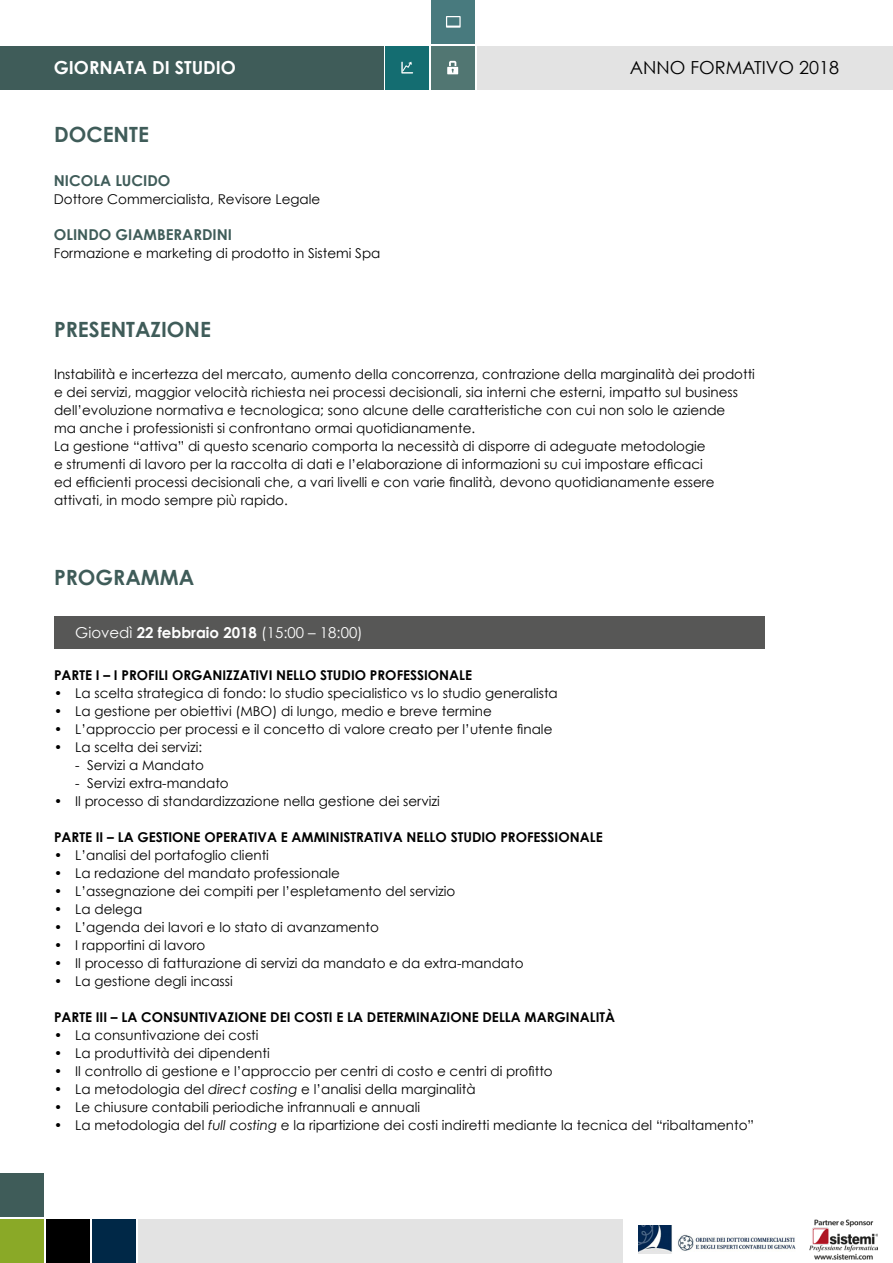
<style>
.page{position:relative;width:893px;height:1263px;background:#fff}
.page>*{position:absolute;margin:0;border:0;box-sizing:border-box;transform-origin:0 0}
.t1{font:700 21px "Century Gothic";color:#3f5c59}
.t2{font:18px "Century Gothic";color:#000}
.t3{font:700 18px "Century Gothic";color:#fff}
.t4{font:15px "Century Gothic";color:#fff}
.t5{font:700 15px "Century Gothic";color:#3f5c59}
.t6{font:13.5px/18px "Century Gothic";color:#000}
.t7{font:700 13.5px "Century Gothic";color:#000}
.s1{font-weight:700}
.s2{font-style:italic}
</style>
<div class="page">
<div style="left:0;top:46px;width:384px;height:43px;background:#3f5c59"></div>
<div style="left:477px;top:46px;width:416px;height:43px;background:#e3e3e3"></div>
<div style="left:431px;top:46px;width:44px;height:43px;background:#517672"></div>
<div style="left:431px;top:0;width:44px;height:44px;background:#487a7e"></div>
<div style="left:385px;top:46px;width:44px;height:43px;background:#146d71"></div>
<svg style="left:447px;top:61px;width:11px;height:13px"></svg>
<svg style="left:446px;top:16px;width:15px;height:12px"></svg>
<svg style="left:401px;top:62px;width:12px;height:12px"></svg>
<div style="left:0;top:1219px;width:44px;height:44px;background:#8aa927"></div>
<div style="left:0;top:1173px;width:44px;height:44px;background:#3f5c59"></div>
<div style="left:92px;top:1219px;width:44px;height:44px;background:#002847"></div>
<div style="left:138px;top:1219px;width:484px;height:44px;background:#e3e3e3"></div>
<div style="left:46px;top:1219px;width:44px;height:44px;background:#000"></div>
<img style="left:810px;top:1219px;width:67px;height:41px">
<img style="left:638px;top:1225px;width:157px;height:29px">
<div style="left:54px;top:617px;width:711px;height:32px;background:#575756"></div>
<h2 class="t3" style="left:54px;top:56px;width:184px">GIORNATA DI STUDIO</h2>
<h2 class="t2" style="left:630px;top:57px;width:211px">ANNO FORMATIVO 2018</h2>
<h1 class="t1" style="left:54px;top:122px;width:96px">DOCENTE</h1>
<p class="t5" style="left:54px;top:171px;width:118px">NICOLA LUCIDO</p>
<p class="t6" style="left:54px;top:190px;width:268px">Dottore Commercialista, Revisore Legale</p>
<p class="t5" style="left:54px;top:225px;width:180px">OLINDO GIAMBERARDINI</p>
<p class="t6" style="left:54px;top:244px;width:328px">Formazione e marketing di prodotto in Sistemi Spa</p>
<h1 class="t1" style="left:54px;top:316px;width:159px">PRESENTAZIONE</h1>
<p class="t6" style="left:54px;top:365px;width:702px">Instabilità e incertezza del mercato, aumento della concorrenza, contrazione della marginalità dei prodotti e dei servizi, maggior velocità richiesta nei processi decisionali, sia interni che esterni, impatto sul business dell’evoluzione normativa e tecnologica; sono alcune delle caratteristiche con cui non solo le aziende<br>ma anche i professionisti si confrontano ormai quotidianamente.<br>La gestione “attiva” di questo scenario comporta la necessità di disporre di adeguate metodologie<br>e strumenti di lavoro per la raccolta di dati e l’elaborazione di informazioni su cui impostare efficaci<br>ed efficienti processi decisionali che, a vari livelli e con varie finalità, devono quotidianamente essere attivati, in modo sempre più rapido.</p>
<h1 class="t1" style="left:54px;top:564px;width:142px">PROGRAMMA</h1>
<p class="t4" style="left:75px;top:624px;width:289px">Giovedì <span class="s1">22 febbraio 2018</span> (15:00 – 18:00)</p>
<p class="t7" style="left:54px;top:667px;width:420px">PARTE I – I PROFILI ORGANIZZATIVI NELLO STUDIO PROFESSIONALE</p>
<p class="t6" style="left:54px;top:684px;width:505px">• La scelta strategica di fondo: lo studio specialistico vs lo studio generalista</p>
<p class="t6" style="left:54px;top:702px;width:439px">• La gestione per obiettivi (MBO) di lungo, medio e breve termine</p>
<p class="t6" style="left:54px;top:720px;width:500px">• L’approccio per processi e il concetto di valore creato per l’utente finale</p>
<p class="t6" style="left:54px;top:738px;width:150px">• La scelta dei servizi:</p>
<p class="t6" style="left:75px;top:756px;width:130px">- Servizi a Mandato</p>
<p class="t6" style="left:75px;top:774px;width:155px">- Servizi extra-mandato</p>
<p class="t6" style="left:54px;top:792px;width:387px">• Il processo di standardizzazione nella gestione dei servizi</p>
<p class="t7" style="left:54px;top:829px;width:550px">PARTE II – LA GESTIONE OPERATIVA E AMMINISTRATIVA NELLO STUDIO PROFESSIONALE</p>
<p class="t6" style="left:54px;top:846px;width:216px">• L’analisi del portafoglio clienti</p>
<p class="t6" style="left:54px;top:864px;width:287px">• La redazione del mandato professionale</p>
<p class="t6" style="left:54px;top:882px;width:403px">• L’assegnazione dei compiti per l’espletamento del servizio</p>
<p class="t6" style="left:54px;top:900px;width:90px">• La delega</p>
<p class="t6" style="left:54px;top:918px;width:326px">• L’agenda dei lavori e lo stato di avanzamento</p>
<p class="t6" style="left:54px;top:936px;width:153px">• I rapportini di lavoro</p>
<p class="t6" style="left:54px;top:954px;width:471px">• Il processo di fatturazione di servizi da mandato e da extra-mandato</p>
<p class="t6" style="left:54px;top:972px;width:180px">• La gestione degli incassi</p>
<p class="t7" style="left:54px;top:1009px;width:563px">PARTE III – LA CONSUNTIVAZIONE DEI COSTI E LA DETERMINAZIONE DELLA MARGINALITÀ</p>
<p class="t6" style="left:54px;top:1026px;width:206px">• La consuntivazione dei costi</p>
<p class="t6" style="left:54px;top:1044px;width:217px">• La produttività dei dipendenti</p>
<p class="t6" style="left:54px;top:1062px;width:500px">• Il controllo di gestione e l’approccio per centri di costo e centri di profitto</p>
<p class="t6" style="left:54px;top:1080px;width:423px">• La metodologia del <span class="s2">direct costing</span> e l’analisi della marginalità</p>
<p class="t6" style="left:54px;top:1098px;width:368px">• Le chiusure contabili periodiche infrannuali e annuali</p>
<p class="t6" style="left:54px;top:1116px;width:702px">• La metodologia del <span class="s2">full costing</span> e la ripartizione dei costi indiretti mediante la tecnica del “ribaltamento”</p>
</div>
